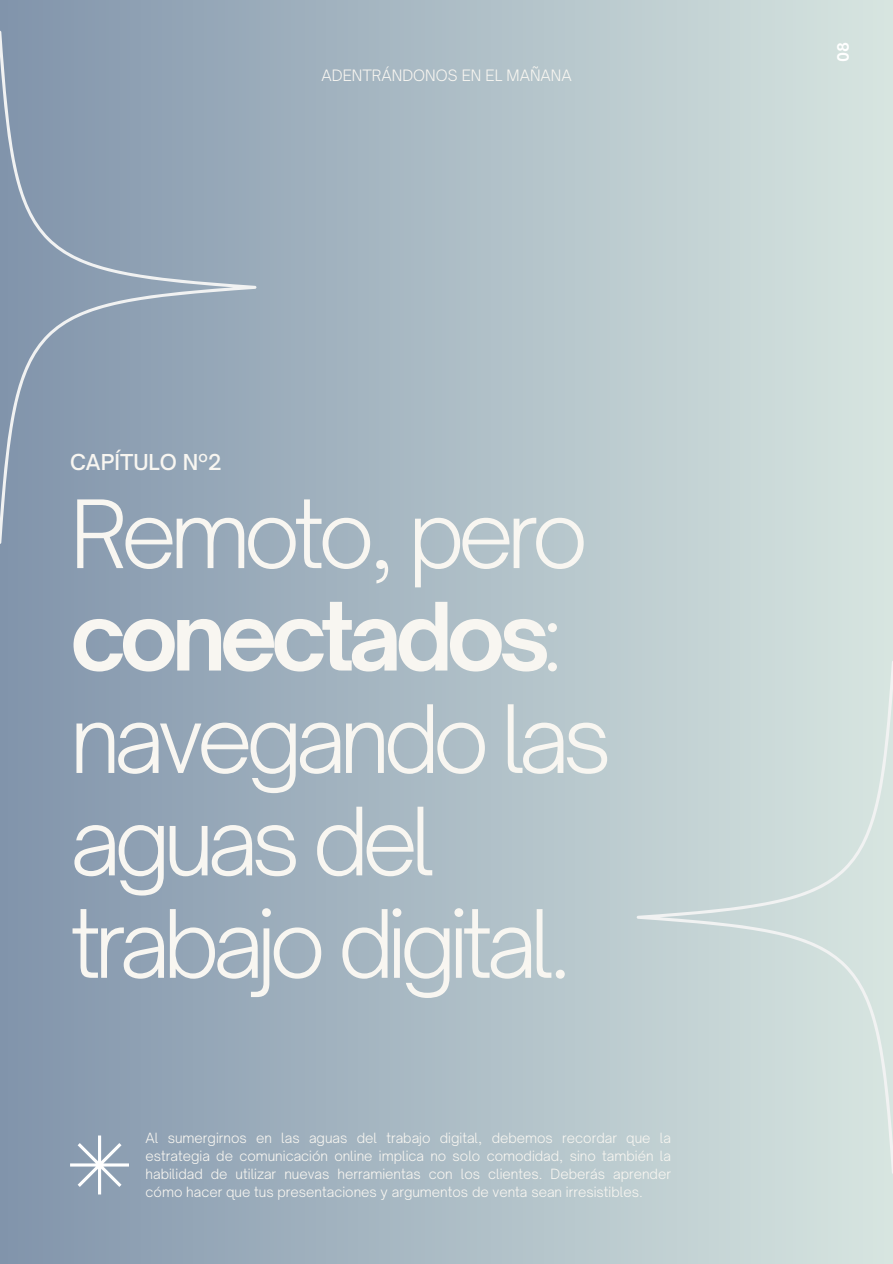
<style>
.page{position:relative;width:893px;height:1264px;background:#fff}
.page>*{position:absolute;margin:0;border:0;box-sizing:border-box;transform-origin:0 0}
.t1{font:300 90px/102.3px "Open Sauce One";letter-spacing:-.07em;color:#f8f6f1}
.t2{font:500 21px "Open Sauce One";color:#f8f6f1}
.t3{font:300 15px "Open Sauce One";color:#f8f6f1}
.t4{font:700 15px "Open Sauce One";color:#fff}
.t5{font:300 13.5px/18px "Open Sauce One";color:#f8f6f1;text-align:justify}
.s1{font-weight:700}
</style>
<div class="page">
<div style="left:0;top:0;width:892px;height:1263px;background:linear-gradient(to right,#8194ab,#d7e5e0)"></div>
<svg style="left:70px;top:1135px;width:59px;height:58px"></svg>
<svg style="left:0;top:31px;width:256px;height:513px;background:#8ea0b3"></svg>
<svg style="left:636px;top:660px;width:256px;height:513px;background:#c9d8d8"></svg>
<p class="t3" style="left:321px;top:66px;width:252px">ADENTRÁNDONOS EN EL MAÑANA</p>
<p class="t2" style="left:70px;top:448px;width:153px">CAPÍTULO Nº2</p>
<p class="t1" style="left:70px;top:482px;width:543px">Remoto, pero <span class="s1">conectados</span>: navegando las aguas del trabajo digital.</p>
<p class="t5" style="left:146px;top:1128px;width:527px">Al sumergirnos en las aguas del trabajo digital, debemos recordar que la estrategia de comunicación online implica no solo comodidad, sino también la habilidad de utilizar nuevas herramientas con los clientes. Deberás aprender cómo hacer que tus presentaciones y argumentos de venta sean irresistibles.</p>
<p class="t4" style="left:833px;top:62px;width:22px;rotate:-90deg">08</p>
</div>
